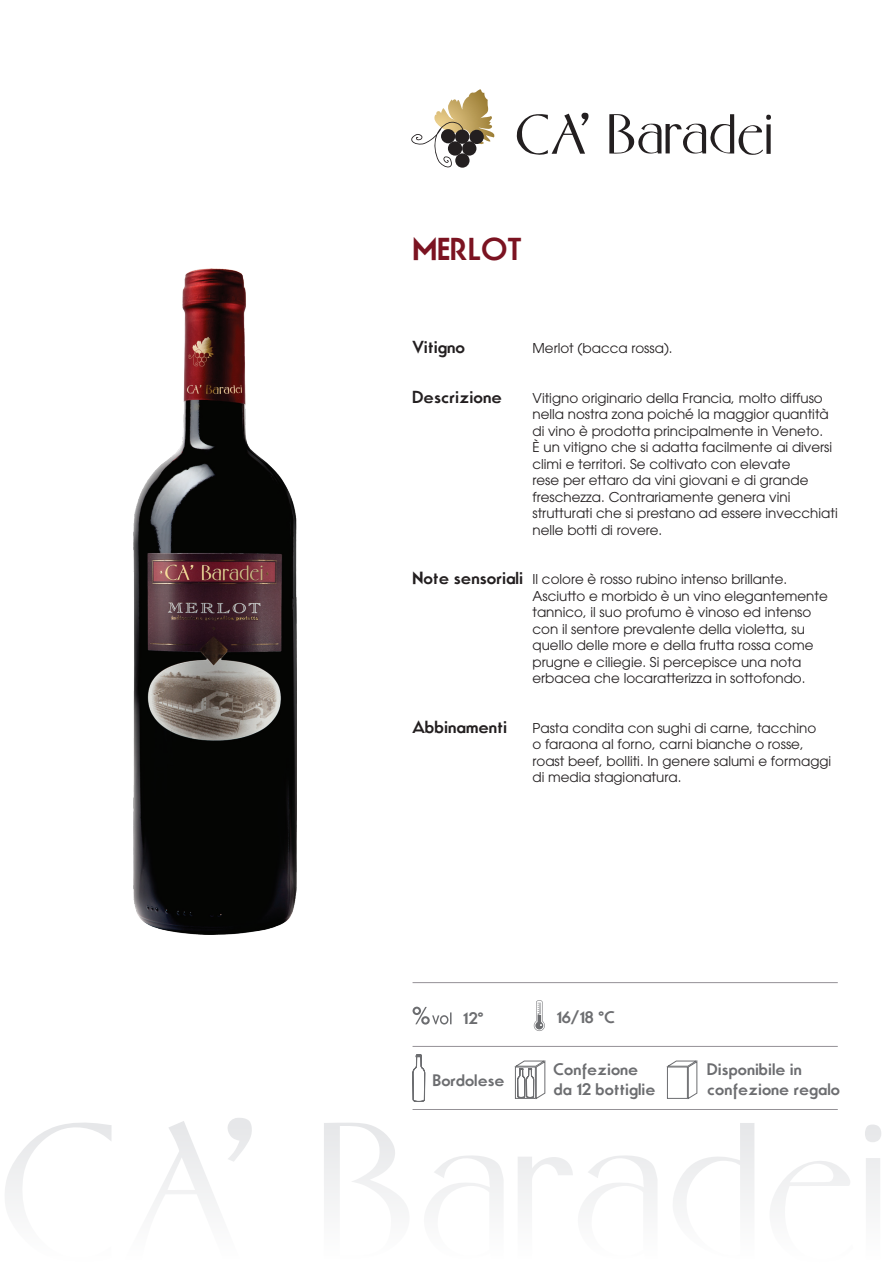
<style>
.page{position:relative;width:893px;height:1263px;background:#fff}
.page>*{position:absolute;margin:0;border:0;box-sizing:border-box;transform-origin:0 0}
.t1{font:700 30px "Movement";color:#7b1321}
.t2{font:700 16.5px "Movement";color:#231f20}
.t3{font:700 15.9px/19.8px "Movement";color:#6c6d70}
.t4{font:13.5px/16.5px "Avant Garde";color:#231f20}
.s1{font-family:"Movement";font-weight:700;font-size:16.5px}
</style>
<div class="page">
<svg style="left:5px;top:1122px;width:107px;height:85px"></svg>
<svg style="left:152px;top:1118px;width:100px;height:89px"></svg>
<svg style="left:324px;top:1123px;width:83px;height:84px"></svg>
<svg style="left:518px;top:1155px;width:139px;height:52px"></svg>
<svg style="left:673px;top:1123px;width:81px;height:84px"></svg>
<svg style="left:771px;top:1161px;width:79px;height:46px"></svg>
<svg style="left:865px;top:1124px;width:16px;height:83px"></svg>
<svg style="left:428px;top:1155px;width:75px;height:52px"></svg>
<svg style="left:411px;top:89px;width:84px;height:79px"></svg>
<svg style="left:517px;top:113px;width:72px;height:42px"></svg>
<svg style="left:609px;top:114px;width:162px;height:41px"></svg>
<hr style="left:413px;top:982px;width:425px;height:1px;background:#949196">
<hr style="left:413px;top:1046px;width:425px;height:1px;background:#949196">
<hr style="left:413px;top:1109px;width:425px;height:1px;background:#949196">
<svg style="left:534px;top:1000px;width:11px;height:31px"></svg>
<svg style="left:413px;top:1007px;width:39px;height:17px"></svg>
<img style="left:133px;top:269px;width:163px;height:665px">
<svg style="left:412px;top:1054px;width:13px;height:48px"></svg>
<svg style="left:514px;top:1060px;width:32px;height:39px"></svg>
<svg style="left:666px;top:1060px;width:32px;height:39px"></svg>
<h1 class="t1" style="left:413px;top:230px;width:111px">MERLOT</h1>
<p class="t2" style="left:412px;top:337px;width:54px">Vitigno</p>
<p class="t4" style="left:532px;top:340px;width:142px">Merlot (bacca rossa).</p>
<p class="t2" style="left:412px;top:386px;width:91px">Descrizione</p>
<p class="t4" style="left:532px;top:389px;width:307px">Vitigno originario della Francia, molto diffuso nella nostra zona poiché la maggior quantità di vino è prodotta principalmente in Veneto.<br>È un vitigno che si adatta facilmente ai diversi climi e territori. Se coltivato con elevate<br>rese per ettaro da vini giovani e di grande freschezza. Contrariamente genera vini strutturati che si prestano ad essere invecchiati nelle botti di rovere.</p>
<p class="t4" style="left:532px;top:571px;width:297px;text-indent:-120px"><span class="s1">Note sensoriali</span> Il colore è rosso rubino intenso brillante.<br>Asciutto e morbido è un vino elegantemente tannico, il suo profumo è vinoso ed intenso con il sentore prevalente della violetta, su quello delle more e della frutta rossa come prugne e ciliegie. Si percepisce una nota erbacea che locaratterizza in sottofondo.</p>
<p class="t2" style="left:412px;top:716px;width:96px">Abbinamenti</p>
<p class="t4" style="left:532px;top:719px;width:300px">Pasta condita con sughi di carne, tacchino<br>o faraona al forno, carni bianche o rosse, roast beef, bolliti. In genere salumi e formaggi di media stagionatura.</p>
<p class="t3" style="left:463px;top:1008px;width:22px">12°</p>
<p class="t3" style="left:556px;top:1007px;width:60px">16/18 °C</p>
<p class="t3" style="left:433px;top:1070px;width:73px">Bordolese</p>
<p class="t3" style="left:554px;top:1059px;width:103px">Confezione da 12 bottiglie</p>
<p class="t3" style="left:707px;top:1059px;width:134px">Disponibile in confezione regalo</p>
</div>
